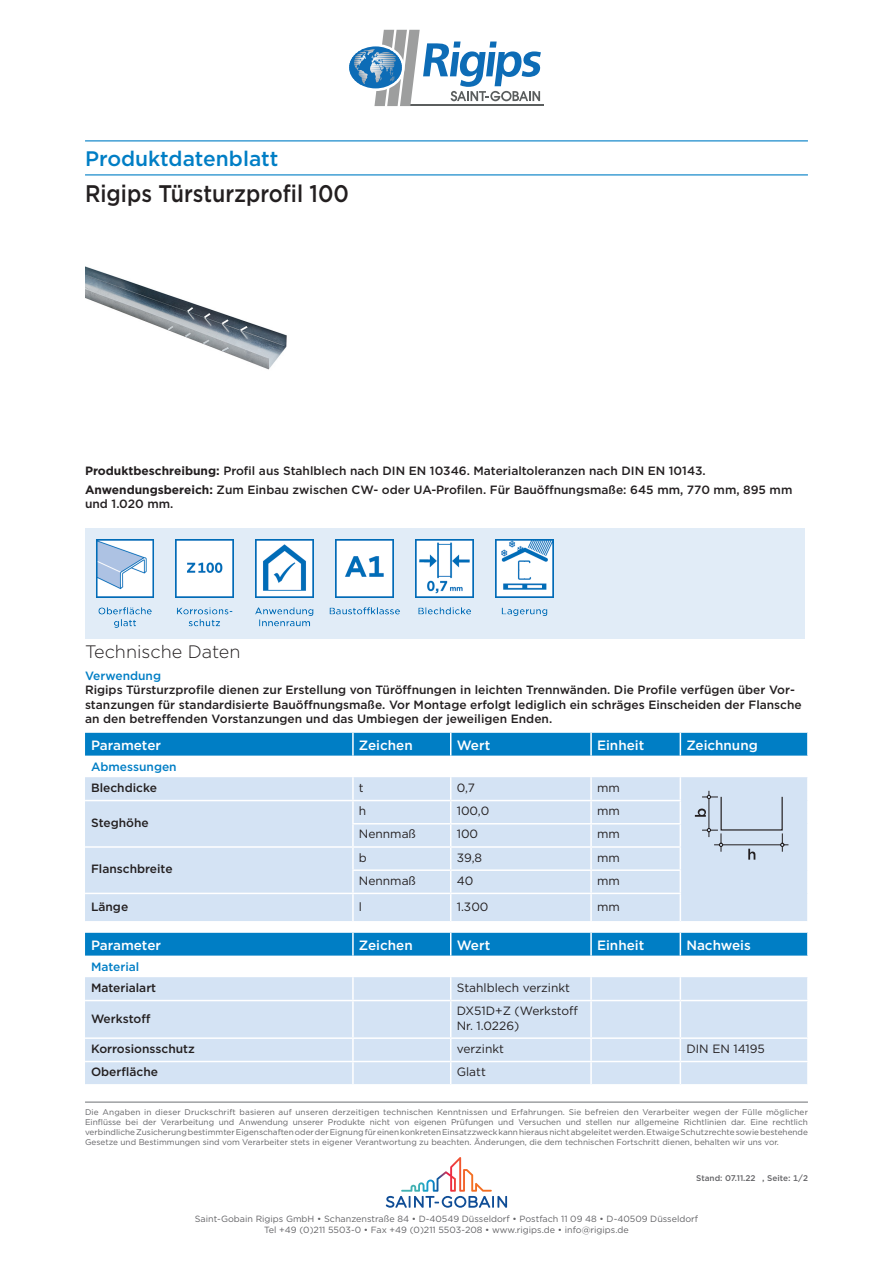
<style>
.page{position:relative;width:893px;height:1263px;background:#fff}
.page>*{position:absolute;margin:0;border:0;box-sizing:border-box;transform-origin:0 0}
.Product_Name{font:500 24px "Gotham";color:#231f20;scale:.89 1}
.t1{font:500 21px "Gotham";color:#007ec5}
.Technische_daten{font:300 18px "Gotham";color:#231f20}
.column_header_column{font:500 13.5px "Gotham";color:#fff}
.column_1{font:500 12px/14.4px "Gotham";color:#231f20}
.product_description{font:500 12px/13.5px "Gotham";color:#231f20}
.Product_Description{font:500 12px "Gotham";color:#231f20}
.column_3{font:12px/14.4px "Gotham";color:#231f20}
.attribute_group{font:500 12px "Gotham";color:#007ec5}
.column_2{font:12px "Gotham";color:#231f20}
.column_4{font:12px "Gotham";color:#231f20}
.column_5{font:12px "Gotham";color:#231f20}
.t2{font:9px/10.8px "Gotham";color:#636366;text-align:center}
.t3{font:8.25px/9.8px "Gotham";color:#636366;text-align:justify}
.t4{font:500 8.25px "Gotham";color:#636366}
.s1{font-weight:700}
</style>
<div class="page">
<hr style="left:85px;top:140px;width:723px;height:1px;background:#007ec5">
<hr style="left:85px;top:174px;width:723px;height:1px;background:#007ec5">
<hr style="left:85px;top:1101px;width:723px;height:2px;background:#9d9fa2">
<svg style="left:386px;top:1157px;width:121px;height:51px"></svg>
<hr style="left:410px;top:105px;width:134px;height:1px;background:#5b5e5e">
<svg style="left:349px;top:30px;width:192px;height:76px"></svg>
<div style="left:85px;top:529px;width:719px;height:110px;background:#e1ecf7"></div>
<img style="left:96px;top:539px;width:458px;height:89px">
<div style="left:85px;top:777px;width:722px;height:144px;background:#d4e3f4"></div>
<svg style="left:85px;top:732px;width:723px;height:24px;background:#0e85c8"></svg>
<hr style="left:807px;top:733px;width:2px;height:23px;background:#fff">
<hr style="left:352px;top:777px;width:2px;height:23px;background:#fff">
<hr style="left:590px;top:777px;width:2px;height:23px;background:#fff">
<hr style="left:353px;top:800px;width:98px;height:1px;background:#fff">
<hr style="left:451px;top:800px;width:140px;height:1px;background:#fff">
<hr style="left:591px;top:800px;width:90px;height:1px;background:#fff">
<hr style="left:590px;top:801px;width:2px;height:22px;background:#fff">
<hr style="left:352px;top:823px;width:99px;height:1px;background:#fff">
<hr style="left:451px;top:823px;width:140px;height:1px;background:#fff">
<hr style="left:591px;top:823px;width:90px;height:1px;background:#fff">
<hr style="left:590px;top:824px;width:2px;height:22px;background:#fff">
<hr style="left:353px;top:846px;width:98px;height:2px;background:#fff">
<hr style="left:451px;top:846px;width:140px;height:2px;background:#fff">
<hr style="left:591px;top:846px;width:90px;height:2px;background:#fff">
<hr style="left:590px;top:848px;width:2px;height:21px;background:#fff">
<hr style="left:352px;top:869px;width:99px;height:2px;background:#fff">
<hr style="left:451px;top:869px;width:140px;height:2px;background:#fff">
<hr style="left:591px;top:869px;width:90px;height:2px;background:#fff">
<hr style="left:590px;top:871px;width:2px;height:22px;background:#fff">
<hr style="left:353px;top:893px;width:98px;height:1px;background:#fff">
<hr style="left:352px;top:894px;width:2px;height:27px;background:#fff">
<hr style="left:451px;top:893px;width:140px;height:1px;background:#fff">
<svg style="left:450px;top:777px;width:1px;height:144px"></svg>
<hr style="left:591px;top:893px;width:90px;height:1px;background:#fff">
<hr style="left:590px;top:894px;width:2px;height:27px;background:#fff">
<hr style="left:85px;top:800px;width:268px;height:1px;background:#fff">
<hr style="left:352px;top:801px;width:2px;height:22px;background:#fff">
<hr style="left:352px;top:824px;width:2px;height:22px;background:#fff">
<hr style="left:85px;top:846px;width:268px;height:2px;background:#fff">
<hr style="left:352px;top:848px;width:2px;height:21px;background:#fff">
<hr style="left:352px;top:871px;width:2px;height:22px;background:#fff">
<hr style="left:85px;top:893px;width:268px;height:1px;background:#fff">
<svg style="left:680px;top:777px;width:1px;height:144px"></svg>
<svg style="left:695px;top:791px;width:93px;height:69px;background:#c7d5e5"></svg>
<div style="left:85px;top:977px;width:722px;height:107px;background:#d4e3f4"></div>
<div style="left:85px;top:933px;width:722px;height:22px;background:#007ec5"></div>
<hr style="left:352px;top:977px;width:2px;height:23px;background:#fff">
<svg style="left:450px;top:977px;width:1px;height:23px"></svg>
<hr style="left:590px;top:977px;width:2px;height:23px;background:#fff">
<svg style="left:680px;top:977px;width:1px;height:23px"></svg>
<hr style="left:85px;top:1000px;width:268px;height:1px;background:#fff">
<hr style="left:353px;top:1000px;width:98px;height:1px;background:#fff">
<hr style="left:352px;top:1001px;width:2px;height:36px;background:#fff">
<hr style="left:451px;top:1000px;width:140px;height:1px;background:#fff">
<hr style="left:450px;top:1001px;width:1px;height:36px;background:#fff">
<hr style="left:591px;top:1000px;width:89px;height:1px;background:#fff">
<hr style="left:590px;top:1001px;width:2px;height:36px;background:#fff">
<hr style="left:680px;top:1000px;width:129px;height:1px;background:#fff">
<hr style="left:680px;top:1001px;width:1px;height:36px;background:#fff">
<hr style="left:85px;top:1037px;width:268px;height:2px;background:#fff">
<hr style="left:353px;top:1037px;width:98px;height:2px;background:#fff">
<hr style="left:352px;top:1039px;width:2px;height:22px;background:#fff">
<hr style="left:451px;top:1037px;width:140px;height:2px;background:#fff">
<hr style="left:591px;top:1037px;width:89px;height:2px;background:#fff">
<hr style="left:590px;top:1039px;width:2px;height:22px;background:#fff">
<hr style="left:680px;top:1037px;width:129px;height:2px;background:#fff">
<hr style="left:85px;top:1061px;width:268px;height:1px;background:#fff">
<hr style="left:353px;top:1061px;width:98px;height:1px;background:#fff">
<hr style="left:352px;top:1062px;width:2px;height:22px;background:#fff">
<hr style="left:451px;top:1061px;width:140px;height:1px;background:#fff">
<svg style="left:450px;top:1039px;width:1px;height:45px"></svg>
<hr style="left:591px;top:1061px;width:89px;height:1px;background:#fff">
<hr style="left:590px;top:1062px;width:2px;height:22px;background:#fff">
<hr style="left:680px;top:1061px;width:129px;height:1px;background:#fff">
<svg style="left:680px;top:1039px;width:1px;height:45px"></svg>
<img style="left:85px;top:266px;width:202px;height:104px">
<h2 class="t1" style="left:85px;top:145px;width:195px">Produktdatenblatt</h2>
<p class="Product_Name" style="left:85px;top:178px;width:298px">Rigips Türsturzprofil 100</p>
<p class="Product_Description" style="left:85px;top:462px;width:622px"><span class="s1">Produktbeschreibung:</span> Profil aus Stahlblech nach DIN EN 10346. Materialtoleranzen nach DIN EN 10143.</p>
<p class="product_description" style="left:85px;top:483px;width:709px"><span class="s1">Anwendungsbereich:</span> Zum Einbau zwischen CW‑ oder UA‑Profilen. Für Bauöffnungsmaße: 645 mm, 770 mm, 895 mm und 1.020 mm.</p>
<p class="Technische_daten" style="left:85px;top:640px;width:157px">Technische Daten</p>
<p class="attribute_group" style="left:85px;top:667px;width:78px">Verwendung</p>
<p class="column_1" style="left:85px;top:682px;width:718px">Rigips Türsturzprofile dienen zur Erstellung von Türöffnungen in leichten Trennwänden. Die Profile verfügen über Vor‑ stanzungen für standardisierte Bauöffnungsmaße. Vor Montage erfolgt lediglich ein schräges Einscheiden der Flansche an den betreffenden Vorstanzungen und das Umbiegen der jeweiligen Enden.</p>
<p class="column_header_column" style="left:91px;top:736px;width:72px">Parameter</p>
<p class="column_header_column" style="left:359px;top:736px;width:55px">Zeichen</p>
<p class="column_header_column" style="left:457px;top:736px;width:35px">Wert</p>
<p class="column_header_column" style="left:597px;top:736px;width:49px">Einheit</p>
<p class="column_header_column" style="left:686px;top:736px;width:73px">Zeichnung</p>
<p class="attribute_group" style="left:91px;top:759px;width:87px">Abmessungen</p>
<p class="column_1" style="left:91px;top:780px;width:67px">Blechdicke</p>
<p class="column_2" style="left:359px;top:780px;width:6px">t</p>
<p class="column_3" style="left:457px;top:780px;width:20px">0,7</p>
<p class="column_4" style="left:597px;top:780px;width:24px">mm</p>
<p class="column_1" style="left:91px;top:815px;width:59px">Steghöhe</p>
<p class="column_2" style="left:359px;top:803px;width:9px">h</p>
<p class="column_3" style="left:457px;top:803px;width:34px">100,0</p>
<p class="column_4" style="left:597px;top:803px;width:24px">mm</p>
<p class="column_2" style="left:359px;top:826px;width:59px">Nennmaß</p>
<p class="column_3" style="left:457px;top:827px;width:23px">100</p>
<p class="column_4" style="left:597px;top:826px;width:24px">mm</p>
<p class="column_1" style="left:91px;top:862px;width:83px">Flanschbreite</p>
<p class="column_2" style="left:359px;top:850px;width:9px">b</p>
<p class="column_3" style="left:457px;top:850px;width:27px">39,8</p>
<p class="column_4" style="left:597px;top:850px;width:24px">mm</p>
<p class="column_2" style="left:359px;top:873px;width:59px">Nennmaß</p>
<p class="column_3" style="left:457px;top:873px;width:18px">40</p>
<p class="column_4" style="left:597px;top:873px;width:24px">mm</p>
<p class="column_1" style="left:91px;top:899px;width:39px">Länge</p>
<p class="column_2" style="left:359px;top:899px;width:5px">l</p>
<p class="column_3" style="left:457px;top:899px;width:33px">1.300</p>
<p class="column_4" style="left:597px;top:899px;width:24px">mm</p>
<p class="column_header_column" style="left:91px;top:936px;width:72px">Parameter</p>
<p class="column_header_column" style="left:359px;top:936px;width:55px">Zeichen</p>
<p class="column_header_column" style="left:457px;top:936px;width:35px">Wert</p>
<p class="column_header_column" style="left:597px;top:936px;width:49px">Einheit</p>
<p class="column_header_column" style="left:686px;top:936px;width:66px">Nachweis</p>
<p class="attribute_group" style="left:91px;top:959px;width:50px">Material</p>
<p class="column_1" style="left:91px;top:980px;width:67px">Materialart</p>
<p class="column_3" style="left:457px;top:980px;width:115px">Stahlblech verzinkt</p>
<p class="column_1" style="left:91px;top:1011px;width:61px">Werkstoff</p>
<p class="column_3" style="left:457px;top:1003px;width:123px">DX51D+Z (Werkstoff<br>Nr. 1.0226)</p>
<p class="column_1" style="left:91px;top:1041px;width:105px">Korrosionsschutz</p>
<p class="column_3" style="left:457px;top:1041px;width:49px">verzinkt</p>
<p class="column_5" style="left:686px;top:1041px;width:80px">DIN EN 14195</p>
<p class="column_1" style="left:91px;top:1065px;width:68px">Oberfläche</p>
<p class="column_3" style="left:457px;top:1064px;width:31px">Glatt</p>
<p class="t3" style="left:85px;top:1107px;width:724px">Die Angaben in dieser Druckschrift basieren auf unseren derzeitigen technischen Kenntnissen und Erfahrungen. Sie befreien den Verarbeiter wegen der Fülle möglicher Einflüsse bei der Verarbeitung und Anwendung unserer Produkte nicht von eigenen Prüfungen und Versuchen und stellen nur allgemeine Richtlinien dar. Eine rechtlich verbindliche Zusicherung bestimmter Eigenschaften oder der Eignung für einen konkreten Einsatzzweck kann hieraus nicht abgeleitet werden. Etwaige Schutzrechte sowie bestehende Gesetze und Bestimmungen sind vom Verarbeiter stets in eigener Verantwortung zu beachten. Änderungen, die dem technischen Fortschritt dienen, behalten wir uns vor.</p>
<p class="t4" style="left:696px;top:1173px;width:113px">Stand: 07.11.22 , Seite: 1/2</p>
<p class="t2" style="left:195px;top:1213px;width:505px">Saint-Gobain Rigips GmbH • Schanzenstraße 84 • D-40549 Düsseldorf • Postfach 11 09 48 • D-40509 Düsseldorf<br>Tel +49 (0)211 5503-0 • Fax +49 (0)211 5503-208 • www.rigips.de • info@rigips.de</p>
</div>
